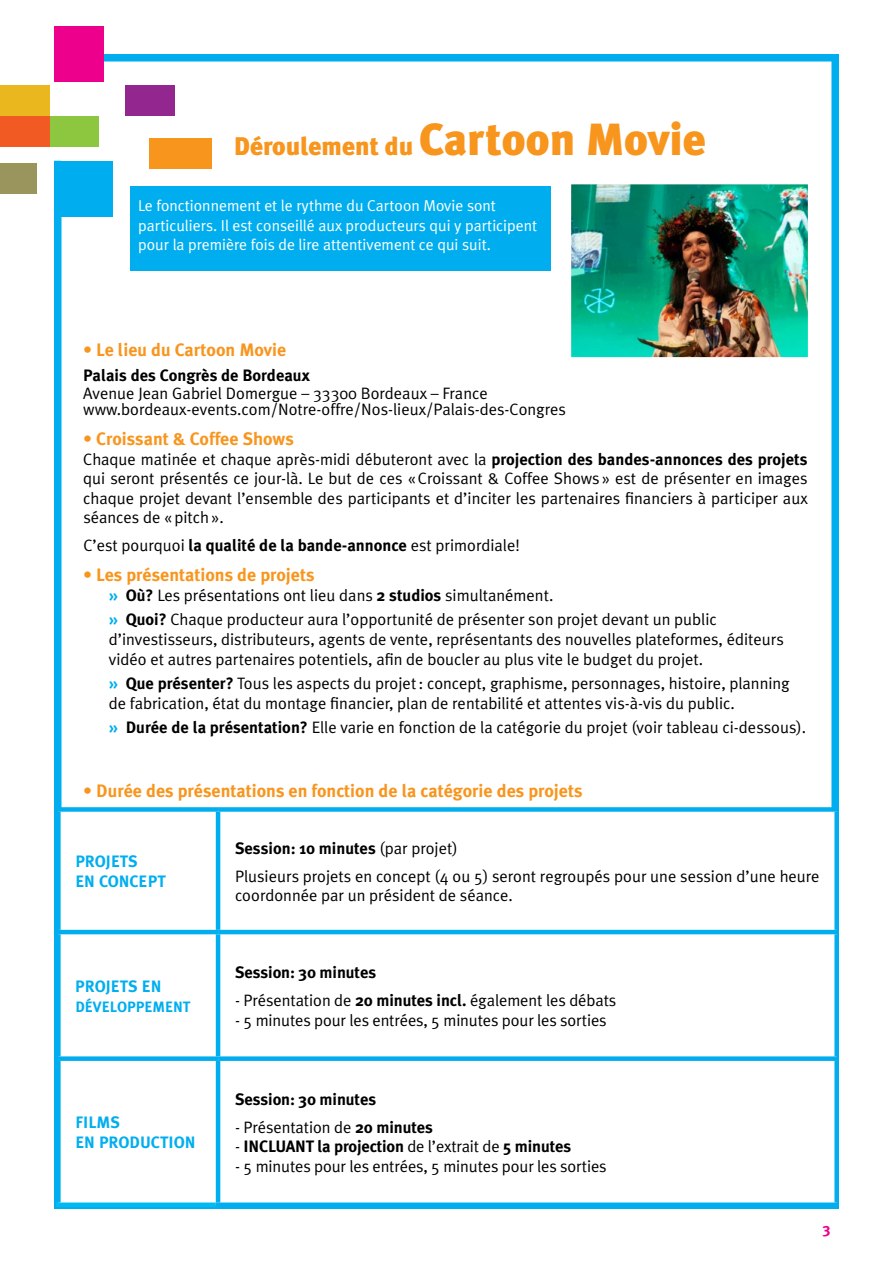
<style>
.page{position:relative;width:893px;height:1263px;background:#fff}
.page>*{position:absolute;margin:0;border:0;box-sizing:border-box;transform-origin:0 0}
.t1{font:900 25.5px "Meta Plus";color:#f8951d}
.t2{font:700 18px "Meta Plus";color:#f8951d}
.t3{font:16.5px/19.5px "Meta Plus Normal";color:#000}
.t4{font:700 16.5px "Meta Plus";letter-spacing:-.005em;color:#000}
.t5{font:16.5px/20.2px "Meta Plus Bold Caps";color:#00aeef}
.t6{font:15.75px/19.5px "Meta Plus Normal";color:#fff}
.t7{font:15px "Meta Plus Bold Caps";color:#00aeef}
.t8{font:15px "Meta Plus Bold Caps";color:#ec008c}
.s1{font-size:45px}
.s2{font-family:"Meta Plus";font-weight:700}
.s3{font-family:"Meta Plus";font-weight:700;color:#00aeef}
.s4{font-family:"Meta Plus Normal";font-weight:400}
</style>
<div class="page">
<div style="left:125px;top:86px;width:49px;height:30px;background:#93278f"></div>
<div style="left:0;top:163px;width:37px;height:31px;background:#9a955d"></div>
<div style="left:0;top:86px;width:49px;height:30px;background:#ebb71f"></div>
<div style="left:49px;top:116px;width:50px;height:30px;background:#8dc63f"></div>
<div style="left:150px;top:138px;width:62px;height:30px;background:#f8951d"></div>
<div style="left:54px;top:161px;width:59px;height:56px;background:#00aeef"></div>
<div style="left:0;top:116px;width:49px;height:30px;background:#f15a22"></div>
<div style="left:54px;top:161px;width:8px;height:1048px;background:#00aeef"></div>
<div style="left:831px;top:54px;width:8px;height:1155px;background:#00aeef"></div>
<svg style="left:54px;top:1201px;width:785px;height:8px;background:#11b3f0"></svg>
<div style="left:99px;top:54px;width:740px;height:8px;background:#00aeef"></div>
<div style="left:54px;top:26px;width:49px;height:56px;background:#ec008c"></div>
<div style="left:130px;top:186px;width:421px;height:85px;background:#00aeef"></div>
<img style="left:571px;top:184px;width:237px;height:174px">
<svg style="left:61px;top:812px;width:773px;height:390px"></svg>
<div style="left:56px;top:807px;width:162px;height:5px;background:#00aeef"></div>
<div style="left:218px;top:807px;width:621px;height:5px;background:#00aeef"></div>
<hr style="left:216px;top:812px;width:4px;height:118px;background:#00aeef">
<hr style="left:56px;top:930px;width:162px;height:4px;background:#00aeef">
<hr style="left:218px;top:930px;width:621px;height:4px;background:#00aeef">
<hr style="left:216px;top:934px;width:4px;height:122px;background:#00aeef">
<div style="left:56px;top:1056px;width:162px;height:5px;background:#00aeef"></div>
<div style="left:218px;top:1056px;width:621px;height:5px;background:#00aeef"></div>
<hr style="left:216px;top:1061px;width:4px;height:141px;background:#00aeef">
<div style="left:56px;top:1202px;width:160px;height:5px;background:#00bbf2"></div>
<h1 class="t1" style="left:234px;top:131px;width:473px">Déroulement du <span class="s1">Cartoon Movie</span></h1>
<p class="t6" style="left:138px;top:196px;width:400px">Le fonctionnement et le rythme du Cartoon Movie sont particuliers. Il est conseillé aux producteurs qui y participent pour la première fois de lire attentivement ce qui suit.</p>
<p class="t2" style="left:83px;top:339px;width:205px">• Le lieu du Cartoon Movie</p>
<p class="t4" style="left:83px;top:365px;width:228px">Palais des Congrès de Bordeaux</p>
<p class="t3" style="left:83px;top:384px;width:484px;line-height:16.5px">Avenue Jean Gabriel Domergue – 33300 Bordeaux – France www.bordeaux-events.com/Notre-offre/Nos-lieux/Palais-des-Congres</p>
<p class="t2" style="left:83px;top:429px;width:212px">• Croissant &amp; Coffee Shows</p>
<p class="t3" style="left:83px;top:449px;width:726px;text-align:justify">Chaque matinée et chaque après-midi débuteront avec la <span class="s2">projection des bandes-annonces des projets </span>qui seront présentés ce jour-là. Le but de ces «Croissant &amp; Coffee Shows» est de présenter en images chaque projet devant l’ensemble des participants et d’inciter les partenaires financiers à participer aux séances de «pitch».</p>
<p class="t3" style="left:83px;top:536px;width:438px">C’est pourquoi <span class="s2">la qualité de la bande-annonce</span> est primordiale!</p>
<p class="t2" style="left:83px;top:565px;width:233px">• Les présentations de projets</p>
<p class="t3" style="left:109px;top:583px;width:609px;line-height:24px"><span class="s3">»</span> <span class="s2">Où?</span> Les présentations ont lieu dans <span class="s2">2 studios</span> simultanément.<br><span class="s3">»</span> <span class="s2">Quoi?</span> Chaque producteur aura l’opportunité de présenter son projet devant un public</p>
<p class="t3" style="left:109px;top:629px;width:677px">d’investisseurs, distributeurs, agents de vente, représentants des nouvelles plateformes, éditeurs vidéo et autres partenaires potentiels, afin de boucler au plus vite le budget du projet.</p>
<p class="t3" style="left:109px;top:673px;width:682px"><span class="s3">»</span> <span class="s2">Que présenter?</span> Tous les aspects du projet: concept, graphisme, personnages, histoire, planning de fabrication, état du montage financier, plan de rentabilité et attentes vis-à-vis du public.</p>
<p class="t3" style="left:109px;top:717px;width:699px"><span class="s3">»</span> <span class="s2">Durée de la présentation?</span> Elle varie en fonction de la catégorie du projet (voir tableau ci-dessous).</p>
<p class="t2" style="left:83px;top:781px;width:501px">• Durée des présentations en fonction de la catégorie des projets</p>
<p class="t5" style="left:75px;top:851px;width:92px">PROJETS<br>EN CONCEPT</p>
<p class="t5" style="left:75px;top:976px;width:88px">PROJETS EN</p>
<p class="t7" style="left:75px;top:998px;width:117px">DÉVELOPPEMENT</p>
<p class="t5" style="left:75px;top:1112px;width:122px">FILMS<br>EN PRODUCTION</p>
<p class="t4" style="left:235px;top:838px;width:224px">Session: 10 minutes <span class="s4">(par projet)</span></p>
<p class="t3" style="left:235px;top:866px;width:586px">Plusieurs projets en concept (4 ou 5) seront regroupés pour une session d’une heure coordonnée par un président de séance.</p>
<p class="t4" style="left:235px;top:963px;width:143px">Session: 30 minutes</p>
<p class="t3" style="left:235px;top:990px;width:383px">- Présentation de <span class="s2">20 minutes incl.</span> également les débats</p>
<p class="t3" style="left:235px;top:1010px;width:373px">- 5 minutes pour les entrées, 5 minutes pour les sorties</p>
<p class="t4" style="left:235px;top:1089px;width:143px">Session: 30 minutes</p>
<p class="t3" style="left:235px;top:1117px;width:199px">- Présentation de <span class="s2">20 minutes</span></p>
<p class="t4" style="left:235px;top:1137px;width:338px"><span class="s4">-</span> INCLUANT la projection <span class="s4">de l’extrait de</span> 5 minutes</p>
<p class="t3" style="left:235px;top:1156px;width:373px">- 5 minutes pour les entrées, 5 minutes pour les sorties</p>
<p class="t8" style="left:822px;top:1222px;width:10px">3</p>
</div>
